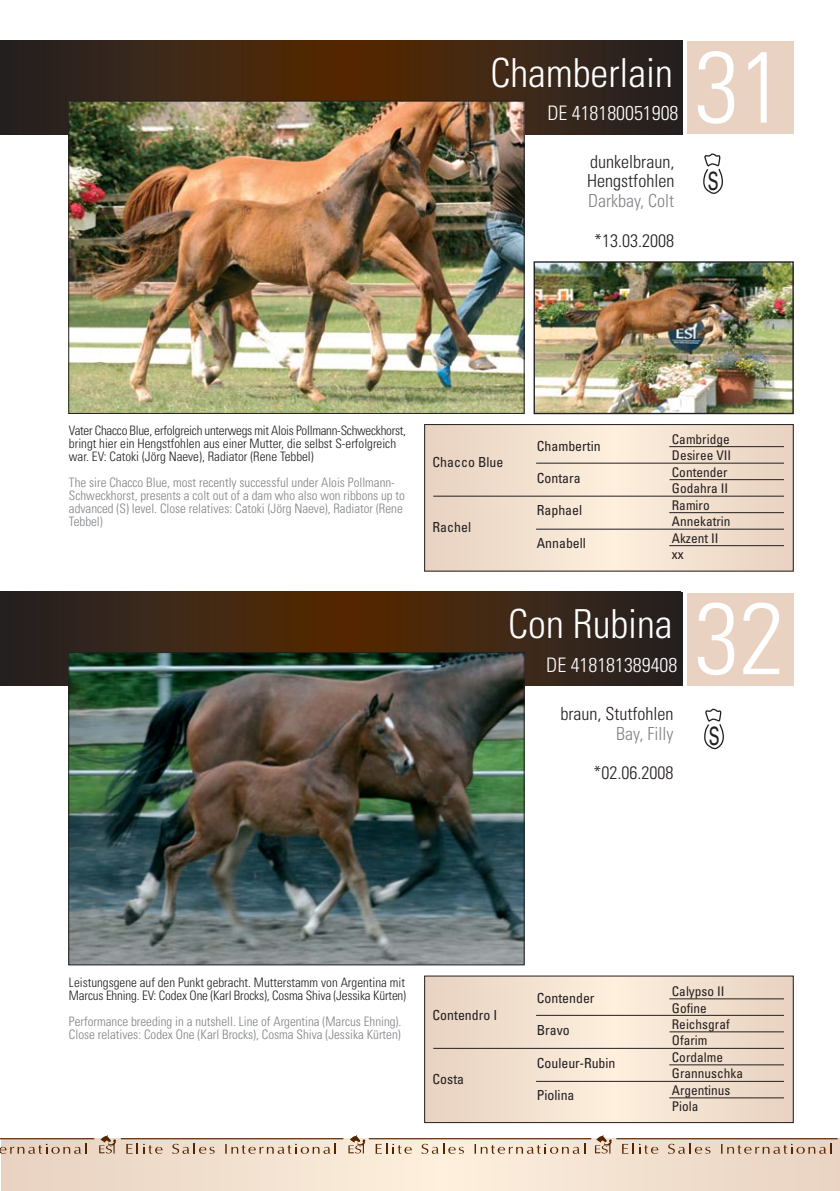
<style>
.page{position:relative;width:840px;height:1191px;background:#fff}
.page>*{position:absolute;margin:0;border:0;box-sizing:border-box;transform-origin:0 0}
.t1{font:300 condensed 101px "Univers";color:#fff}
.t2{font:300 condensed 40px "Univers";color:#fff}
.t3{font:25.2px "Univers";color:#231f20;scale:.65 1}
.t4{font:300 condensed 20px "Univers";color:#fff}
.t5{font:300 condensed 18px/19.8px "Univers";color:#231f20;text-align:justify}
.t6{font:condensed 13.8px "Univers";color:#231f20}
.t7{font:condensed 13.4px/16.4px "Univers";color:#231f20}
.t8{font:300 condensed 13px/13px "Univers";color:#808285}
.t9{font:300 condensed 13px/13px "Univers";color:#231f20}
.s1{color:#808285}
</style>
<div class="page">
<div style="left:1px;top:1138px;width:440px;height:52px;background:linear-gradient(to right,#e7d1c0,#fdefdd)"></div>
<div style="left:440px;top:1138px;width:399px;height:52px;background:linear-gradient(to right,#fef0de,#e8d2c1)"></div>
<svg style="left:0;top:1143px;width:87px;height:11px"></svg>
<svg style="left:99px;top:1135px;width:17px;height:18px"></svg>
<svg style="left:171px;top:1143px;width:44px;height:11px"></svg>
<svg style="left:126px;top:1143px;width:36px;height:11px"></svg>
<svg style="left:225px;top:1143px;width:111px;height:11px"></svg>
<svg style="left:348px;top:1135px;width:17px;height:18px"></svg>
<svg style="left:420px;top:1143px;width:44px;height:11px"></svg>
<svg style="left:375px;top:1143px;width:36px;height:11px"></svg>
<svg style="left:474px;top:1143px;width:111px;height:11px"></svg>
<svg style="left:594px;top:1135px;width:17px;height:18px"></svg>
<svg style="left:666px;top:1143px;width:44px;height:11px"></svg>
<svg style="left:621px;top:1143px;width:37px;height:11px"></svg>
<svg style="left:720px;top:1143px;width:111px;height:11px"></svg>
<hr style="left:0;top:1138px;width:94px;height:1px;background:#552500">
<hr style="left:121px;top:1138px;width:222px;height:1px;background:#552500">
<hr style="left:368px;top:1138px;width:223px;height:1px;background:#552500">
<hr style="left:616px;top:1138px;width:221px;height:1px;background:#552500">
<div style="left:0;top:40px;width:232px;height:94px;background:linear-gradient(to right,#231f21,#472b14)"></div>
<div style="left:232px;top:40px;width:117px;height:94px;background:#4d2704"></div>
<div style="left:348px;top:40px;width:252px;height:94px;background:linear-gradient(to right,#552700,#332822)"></div>
<div style="left:600px;top:40px;width:82px;height:94px;background:#29211e"></div>
<hr style="left:682px;top:40px;width:1px;height:94px;background:#231f20">
<hr style="left:0;top:592px;width:1px;height:93px;background:#231f20">
<div style="left:1px;top:592px;width:327px;height:93px;background:linear-gradient(to right,#242225,#542a05)"></div>
<div style="left:328px;top:592px;width:21px;height:93px;background:#532500"></div>
<div style="left:348px;top:592px;width:331px;height:93px;background:linear-gradient(to right,#572a01,#252325)"></div>
<hr style="left:680px;top:592px;width:1px;height:93px;background:#231f1f">
<hr style="left:681px;top:592px;width:1px;height:93px;background:#231f20">
<img style="left:70px;top:103px;width:452px;height:309px">
<div style="left:68px;top:101px;width:456px;height:313px;border:1px solid #231f20"></div>
<img style="left:70px;top:654px;width:452px;height:309px">
<div style="left:68px;top:652px;width:456px;height:313px;border:1px solid #231f20"></div>
<div style="left:686px;top:42px;width:106px;height:92px;background:#e9d2c1"></div>
<hr style="left:792px;top:42px;width:1px;height:92px;background:#e9d2c1">
<div style="left:686px;top:593px;width:106px;height:92px;background:#e9d2c1"></div>
<hr style="left:792px;top:593px;width:1px;height:92px;background:#e9d2c1">
<div style="left:424px;top:424px;width:189px;height:147px;background:linear-gradient(to right,#e8d2c1,#fbeddb)"></div>
<svg style="left:612px;top:426px;width:179px;height:143px;background:#f1dfce"></svg>
<div style="left:424px;top:424px;width:369px;height:147px;border:1px solid #231f20"></div>
<div style="left:424px;top:976px;width:189px;height:146px;background:linear-gradient(to right,#e8d1c0,#fceedc)"></div>
<svg style="left:612px;top:977px;width:179px;height:144px;background:#f0decd"></svg>
<div style="left:424px;top:975px;width:369px;height:148px;border:1px solid #231f20"></div>
<hr style="left:669px;top:446px;width:114px;height:1px;background:#231f20">
<hr style="left:536px;top:463px;width:247px;height:1px;background:#231f20">
<hr style="left:669px;top:479px;width:114px;height:1px;background:#231f20">
<hr style="left:433px;top:496px;width:350px;height:1px;background:#231f20">
<hr style="left:669px;top:512px;width:114px;height:1px;background:#231f20">
<hr style="left:536px;top:529px;width:247px;height:1px;background:#231f20">
<hr style="left:669px;top:545px;width:114px;height:1px;background:#231f20">
<hr style="left:669px;top:998px;width:114px;height:1px;background:#231f20">
<hr style="left:536px;top:1015px;width:247px;height:1px;background:#231f20">
<hr style="left:669px;top:1031px;width:114px;height:1px;background:#231f20">
<hr style="left:433px;top:1048px;width:350px;height:1px;background:#231f20">
<hr style="left:669px;top:1064px;width:114px;height:1px;background:#231f20">
<hr style="left:536px;top:1081px;width:247px;height:1px;background:#231f20">
<hr style="left:669px;top:1097px;width:114px;height:1px;background:#231f20">
<svg style="left:702px;top:153px;width:22px;height:596px"></svg>
<img style="left:535px;top:263px;width:256px;height:149px">
<div style="left:533px;top:261px;width:260px;height:153px;border:1px solid #231f20"></div>
<p class="t2" style="left:490px;top:58px;width:184px">Chamberlain</p>
<p class="t4" style="left:547px;top:106px;width:132px">DE 418180051908</p>
<p class="t5" style="left:587px;top:153px;width:88px">dunkelbraun, Hengstfohlen <span class="s1">Darkbay, Colt</span></p>
<p class="t5" style="left:594px;top:232px;width:81px">*13.03.2008</p>
<p class="t1" style="left:694px;top:50px;width:91px">31</p>
<p class="t3" style="left:707px;top:171px;width:18px">S</p>
<p class="t9" style="left:69px;top:425px;width:338px">Vater Chacco Blue, erfolgreich unterwegs mit Alois Pollmann-Schweckhorst, bringt hier ein Hengstfohlen aus einer Mutter, die selbst S-erfolgreich war. EV: Catoki (Jörg Naeve), Radiator (Rene Tebbel)</p>
<p class="t8" style="left:69px;top:477px;width:337px">The sire Chacco Blue, most recently successful under Alois Pollmann-Schweckhorst, presents a colt out of a dam who also won ribbons up to advanced (S) level. Close relatives: Catoki (Jörg Naeve), Radiator (Rene Tebbel)</p>
<p class="t6" style="left:432px;top:457px;width:72px">Chacco Blue</p>
<p class="t6" style="left:432px;top:522px;width:40px">Rachel</p>
<p class="t6" style="left:536px;top:441px;width:65px">Chambertin</p>
<p class="t6" style="left:536px;top:473px;width:45px">Contara</p>
<p class="t6" style="left:536px;top:505px;width:47px">Raphael</p>
<p class="t6" style="left:536px;top:538px;width:51px">Annabell</p>
<p class="t7" style="left:671px;top:432px;width:61px">Cambridge<br>Desiree VII<br>Contender<br>Godahra II<br>Ramiro<br>Annekatrin<br>Akzent II xx</p>
<p class="t2" style="left:508px;top:609px;width:166px">Con Rubina</p>
<p class="t4" style="left:546px;top:657px;width:133px">DE 418181389408</p>
<p class="t5" style="left:560px;top:705px;width:114px;text-align:right">braun, Stutfohlen<br><span class="s1">Bay, Filly</span></p>
<p class="t5" style="left:593px;top:765px;width:81px">*02.06.2008</p>
<p class="t1" style="left:694px;top:601px;width:91px">32</p>
<p class="t3" style="left:708px;top:726px;width:18px">S</p>
<p class="t9" style="left:69px;top:977px;width:338px">Leistungsgene auf den Punkt gebracht. Mutterstamm von Argentina mit<br>Marcus Ehning. EV: Codex One (Karl Brocks), Cosma Shiva (Jessika Kürten)</p>
<p class="t8" style="left:69px;top:1016px;width:334px">Performance breeding in a nutshell. Line of Argentina (Marcus Ehning).<br>Close relatives: Codex One (Karl Brocks), Cosma Shiva (Jessika Kürten)</p>
<p class="t6" style="left:432px;top:1009px;width:66px">Contendro I</p>
<p class="t6" style="left:432px;top:1074px;width:33px">Costa</p>
<p class="t6" style="left:536px;top:993px;width:59px">Contender</p>
<p class="t6" style="left:536px;top:1025px;width:35px">Bravo</p>
<p class="t6" style="left:536px;top:1057px;width:80px">Couleur-Rubin</p>
<p class="t6" style="left:536px;top:1090px;width:39px">Piolina</p>
<p class="t7" style="left:671px;top:984px;width:73px">Calypso II<br>Gofine<br>Reichsgraf<br>Ofarim<br>Cordalme<br>Grannuschka<br>Argentinus<br>Piola</p>
</div>
